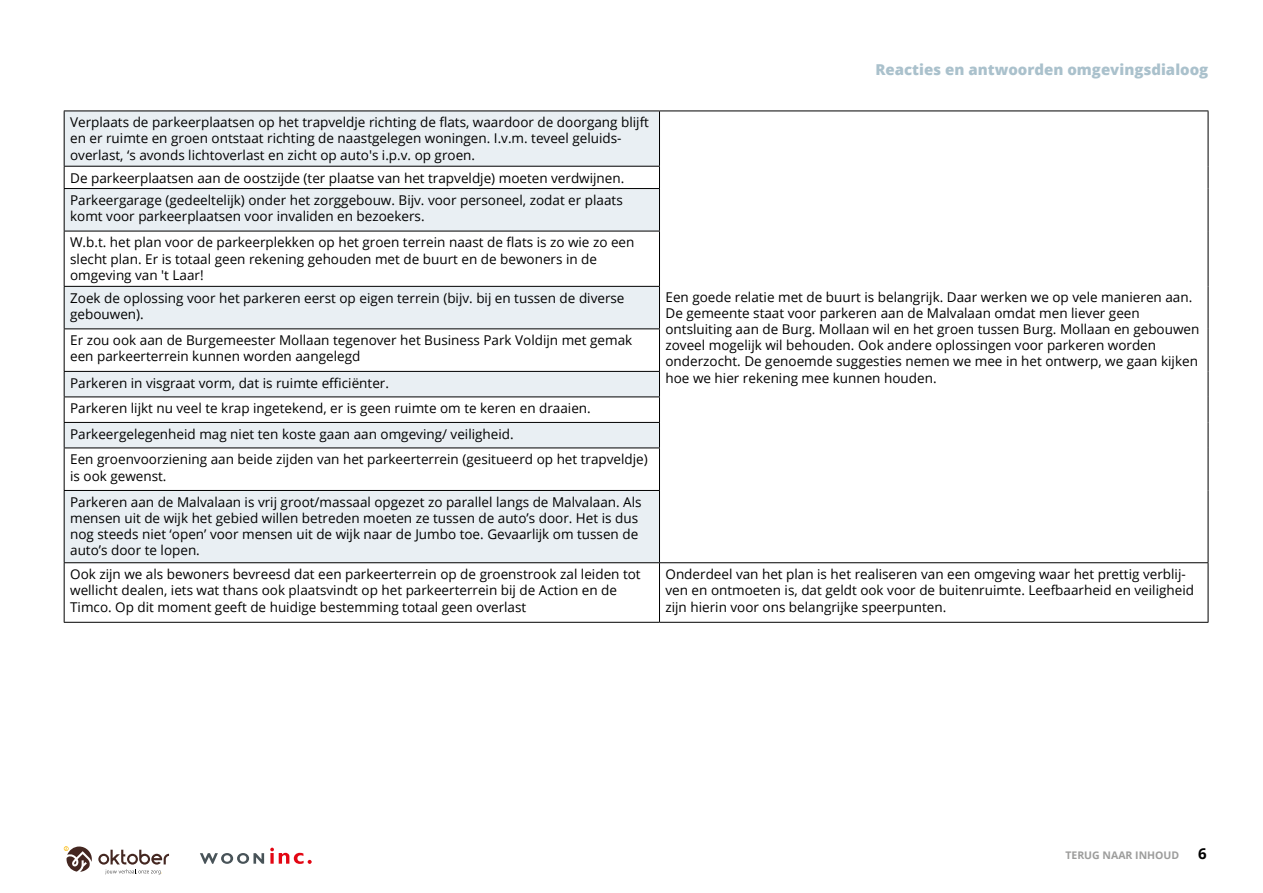
<style>
.page{position:relative;width:1263px;height:893px;background:#fff}
.page>*{position:absolute;margin:0;border:0;box-sizing:border-box;transform-origin:0 0}
.t1{font:800 15px "Open Sans";color:#aac1cc}
.t2{font:700 15px "Open Sans";color:#000}
.t3{font:13.5px/16.2px "Open Sans";color:#000}
.t4{font:700 10.5px "Open Sans";color:#9d9d9c}
</style>
<div class="page">
<svg style="left:200px;top:853px;width:64px;height:11px"></svg>
<svg style="left:270px;top:848px;width:42px;height:16px"></svg>
<svg style="left:64px;top:846px;width:28px;height:26px"></svg>
<svg style="left:98px;top:850px;width:71px;height:24px"></svg>
<svg style="left:65px;top:112px;width:594px;height:450px;fill:#e9eff3"></svg>
<svg style="left:660px;top:112px;width:548px;height:510px"></svg>
<hr style="left:64px;top:111px;width:1px;height:55px;background:#000">
<hr style="left:659px;top:111px;width:1px;height:55px;background:#000">
<svg style="left:64px;top:167px;width:1px;height:21px"></svg>
<svg style="left:659px;top:167px;width:1px;height:21px"></svg>
<hr style="left:64px;top:189px;width:1px;height:42px;background:#000">
<hr style="left:659px;top:189px;width:1px;height:42px;background:#000">
<hr style="left:64px;top:231px;width:1px;height:55px;background:#000">
<hr style="left:659px;top:231px;width:1px;height:55px;background:#000">
<hr style="left:64px;top:287px;width:1px;height:41px;background:#000">
<hr style="left:659px;top:287px;width:1px;height:41px;background:#000">
<hr style="left:64px;top:329px;width:1px;height:42px;background:#000">
<hr style="left:659px;top:329px;width:1px;height:42px;background:#000">
<svg style="left:64px;top:372px;width:1px;height:76px"></svg>
<svg style="left:659px;top:372px;width:1px;height:76px"></svg>
<hr style="left:64px;top:448px;width:1px;height:42px;background:#000">
<hr style="left:659px;top:448px;width:1px;height:42px;background:#000">
<hr style="left:64px;top:491px;width:1px;height:71px;background:#000">
<hr style="left:659px;top:491px;width:1px;height:71px;background:#000">
<hr style="left:64px;top:563px;width:1px;height:59px;background:#000">
<hr style="left:659px;top:563px;width:1px;height:59px;background:#000">
<hr style="left:64px;top:111px;width:595px;height:1px;background:#000">
<hr style="left:64px;top:166px;width:596px;height:1px;background:#000">
<hr style="left:64px;top:188px;width:596px;height:1px;background:#000">
<hr style="left:64px;top:231px;width:596px;height:1px;background:#000">
<hr style="left:64px;top:286px;width:596px;height:1px;background:#000">
<hr style="left:659px;top:111px;width:549px;height:1px;background:#000">
<hr style="left:1208px;top:111px;width:1px;height:55px;background:#000">
<svg style="left:1208px;top:166px;width:1px;height:23px"></svg>
<hr style="left:1208px;top:189px;width:1px;height:42px;background:#000">
<hr style="left:1208px;top:231px;width:1px;height:55px;background:#000">
<hr style="left:1208px;top:286px;width:1px;height:43px;background:#000">
<hr style="left:1208px;top:329px;width:1px;height:42px;background:#000">
<svg style="left:1208px;top:371px;width:1px;height:77px"></svg>
<hr style="left:1208px;top:448px;width:1px;height:42px;background:#000">
<hr style="left:1208px;top:490px;width:1px;height:72px;background:#000">
<hr style="left:64px;top:328px;width:596px;height:1px;background:#000">
<hr style="left:64px;top:371px;width:596px;height:1px;background:#000">
<hr style="left:64px;top:397px;width:596px;height:1px;background:#000">
<hr style="left:64px;top:422px;width:596px;height:1px;background:#000">
<hr style="left:64px;top:448px;width:596px;height:1px;background:#000">
<hr style="left:64px;top:490px;width:596px;height:1px;background:#000">
<hr style="left:64px;top:562px;width:595px;height:1px;background:#000">
<hr style="left:64px;top:622px;width:595px;height:1px;background:#000">
<hr style="left:659px;top:562px;width:549px;height:1px;background:#000">
<hr style="left:1208px;top:563px;width:1px;height:59px;background:#000">
<hr style="left:659px;top:622px;width:549px;height:1px;background:#000">
<p class="t3" style="left:70px;top:114px;width:580px">Verplaats de parkeerplaatsen op het trapveldje richting de flats, waardoor de doorgang blijft en er ruimte en groen ontstaat richting de naastgelegen woningen. I.v.m. teveel geluids&shy;overlast, ‘s avonds lichtoverlast en zicht op auto's i.p.v. op groen.</p>
<p class="t1" style="left:875px;top:58px;width:334px">Reacties en antwoorden omgevingsdialoog</p>
<p class="t3" style="left:70px;top:166px;width:556px;line-height:22.4px">De parkeerplaatsen aan de oostzijde (ter plaatse van het trapveldje) moeten verdwijnen.<br>Parkeergarage (gedeeltelijk) onder het zorggebouw. Bijv. voor personeel, zodat er plaats</p>
<p class="t3" style="left:70px;top:203px;width:566px;line-height:26.2px">komt voor parkeerplaatsen voor invaliden en bezoekers.<br>W.b.t. het plan voor de parkeerplekken op het groen terrein naast de flats is zo wie zo een</p>
<p class="t3" style="left:70px;top:250px;width:528px">slecht plan. Er is totaal geen rekening gehouden met de buurt en de bewoners in de omgeving van 't Laar!</p>
<p class="t3" style="left:70px;top:289px;width:556px">Zoek de oplossing voor het parkeren eerst op eigen terrein (bijv. bij en tussen de diverse gebouwen).</p>
<p class="t3" style="left:70px;top:332px;width:564px">Er zou ook aan de Burgemeester Mollaan tegenover het Business Park Voldijn met gemak een parkeerterrein kunnen worden aangelegd</p>
<p class="t3" style="left:70px;top:370px;width:579px;line-height:25.5px">Parkeren in visgraat vorm, dat is ruimte efficiënter.<br>Parkeren lijkt nu veel te krap ingetekend, er is geen ruimte om te keren en draaien.<br>Parkeergelegenheid mag niet ten koste gaan aan omgeving/ veiligheid.<br>Een groenvoorziening aan beide zijden van het parkeerterrein (gesitueerd op het trapveldje)</p>
<p class="t3" style="left:70px;top:462px;width:573px;line-height:26.4px">is ook gewenst.<br>Parkeren aan de Malvalaan is vrij groot/massaal opgezet zo parallel langs de Malvalaan. Als</p>
<p class="t3" style="left:70px;top:510px;width:570px;text-align:justify">mensen uit de wijk het gebied willen betreden moeten ze tussen de auto’s door. Het is dus nog steeds niet ‘open’ voor mensen uit de wijk naar de Jumbo toe. Gevaarlijk om tussen de auto’s door te lopen.</p>
<p class="t3" style="left:70px;top:566px;width:572px">Ook zijn we als bewoners bevreesd dat een parkeerterrein op de groenstrook zal leiden tot wellicht dealen, iets wat thans ook plaatsvindt op het parkeerterrein bij de Action en de<br>Timco. Op dit moment geeft de huidige bestemming totaal geen overlast</p>
<p class="t3" style="left:665px;top:566px;width:530px">Onderdeel van het plan is het realiseren van een omgeving waar het prettig verblij&shy;ven en ontmoeten is, dat geldt ook voor de buitenruimte. Leefbaarheid en veiligheid zijn hierin voor ons belangrijke speerpunten.</p>
<p class="t3" style="left:665px;top:288px;width:535px">Een goede relatie met de buurt is belangrijk. Daar werken we op vele manieren aan.<br>De gemeente staat voor parkeren aan de Malvalaan omdat men liever geen ontsluiting aan de Burg. Mollaan wil en het groen tussen Burg. Mollaan en gebouwen zoveel mogelijk wil behouden. Ook andere oplossingen voor parkeren worden onderzocht. De genoemde suggesties nemen we mee in het ontwerp, we gaan kijken hoe we hier rekening mee kunnen houden.</p>
<p class="t4" style="left:1065px;top:848px;width:115px">TERUG NAAR INHOUD</p>
<p class="t2" style="left:1198px;top:843px;width:10px">6</p>
</div>
